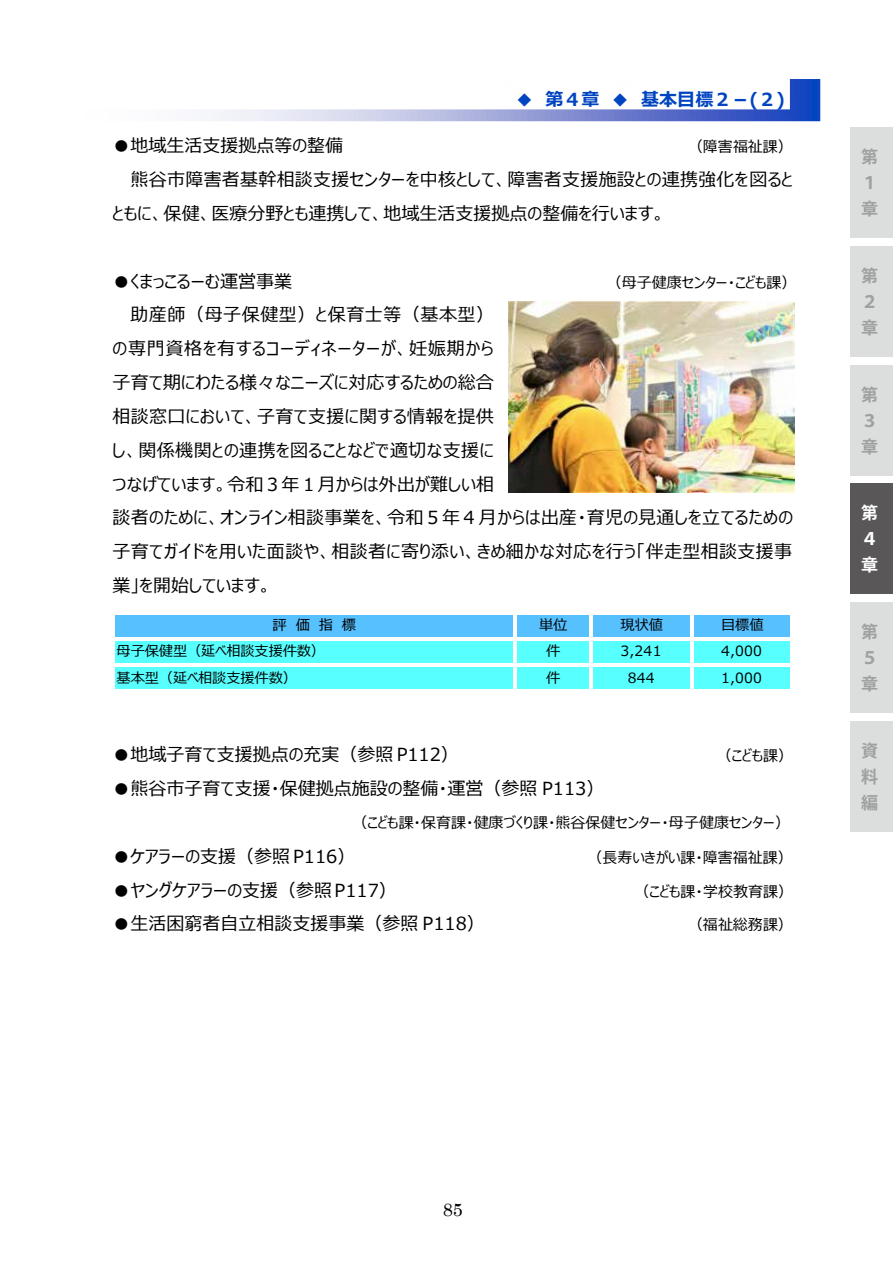
<style>
.page{position:relative;width:893px;height:1263px;background:#fff}
.page>*{position:absolute;margin:0;border:0;box-sizing:border-box;transform-origin:0 0}
.t1{font:18px/33.8px "Meiryo UI";letter-spacing:.01em;color:#000}
.t2{font:700 18px "Meiryo UI";color:#0044c0}
.t3{font:18px "Century";color:#000}
.t4{font:700 16.95px/26.1px "Koz Go Pr 6 N";color:#9fa0a0}
.t5{font:700 16.95px/26.1px "Koz Go Pr 6 N";color:#fff}
.t6{font:15px "Meiryo UI";color:#000}
.t7{font:14.1px "Meiryo UI";letter-spacing:-.01em;color:#000}
</style>
<div class="page">
<img style="left:508px;top:301px;width:287px;height:192px">
<div style="left:114px;top:613px;width:679px;height:26px;background:#57c0ff"></div>
<div style="left:114px;top:638px;width:679px;height:54px;background:#57ffff"></div>
<hr style="left:113px;top:612px;width:2px;height:80px;background:#fff">
<hr style="left:514px;top:614px;width:3px;height:78px;background:#fff">
<hr style="left:589px;top:614px;width:3px;height:78px;background:#fff">
<hr style="left:690px;top:614px;width:3px;height:78px;background:#fff">
<hr style="left:791px;top:614px;width:2px;height:78px;background:#fff">
<hr style="left:115px;top:612px;width:678px;height:2px;background:#fff">
<hr style="left:115px;top:637px;width:678px;height:3px;background:#fff">
<hr style="left:115px;top:663px;width:678px;height:3px;background:#fff">
<hr style="left:115px;top:690px;width:678px;height:2px;background:#fff">
<svg style="left:213px;top:79px;width:607px;height:42px"></svg>
<img style="left:505px;top:82px;width:307px;height:33px">
<div style="left:850px;top:246px;width:43px;height:111px;background:#dcdddd"></div>
<div style="left:850px;top:365px;width:43px;height:110px;background:#dcdddd"></div>
<div style="left:850px;top:603px;width:43px;height:110px;background:#dcdddd"></div>
<div style="left:850px;top:721px;width:43px;height:110px;background:#dcdddd"></div>
<div style="left:850px;top:484px;width:43px;height:110px;background:#595757"></div>
<div style="left:850px;top:128px;width:43px;height:110px;background:#dcdddd"></div>
<p class="t2" style="left:515px;top:87px;width:271px">◆ 第４章 ◆ 基本目標２－(２)</p>
<p class="t1" style="left:113px;top:130px;width:232px">●地域生活支援拠点等の整備</p>
<p class="t6" style="left:688px;top:136px;width:106px">（障害福祉課）</p>
<p class="t1" style="left:113px;top:163px;width:682px;text-indent:18px">熊谷市障害者基幹相談支援センターを中核として、障害者支援施設との連携強化を図るとともに、保健、医療分野とも連携して、地域生活支援拠点の整備を行います。</p>
<p class="t1" style="left:113px;top:265px;width:181px">●くまっこるーむ運営事業</p>
<p class="t6" style="left:607px;top:272px;width:191px">（母子健康センター・こども課）</p>
<p class="t1" style="left:113px;top:299px;width:682px;text-indent:18px">助産師（母子保健型）と保育士等（基本型）<br>の専門資格を有するコーディネーターが、妊娠期から<br>子育て期にわたる様々なニーズに対応するための総合<br>相談窓口において、子育て支援に関する情報を提供<br>し、関係機関との連携を図ることなどで適切な支援に<br>つなげています。令和３年１月からは外出が難しい相<br>談者のために、オンライン相談事業を、令和５年４月からは出産・育児の見通しを立てるための子育てガイドを用いた面談や、相談者に寄り添い、きめ細かな対応を行う「伴走型相談支援事業」を開始しています。</p>
<p class="t7" style="left:273px;top:615px;width:85px">評　価　指　標</p>
<p class="t7" style="left:539px;top:615px;width:30px">単位</p>
<p class="t7" style="left:621px;top:615px;width:44px">現状値</p>
<p class="t7" style="left:721px;top:615px;width:44px">目標値</p>
<p class="t7" style="left:117px;top:641px;width:210px">母子保健型（延べ相談支援件数）</p>
<p class="t7" style="left:546px;top:641px;width:16px">件</p>
<p class="t7" style="left:621px;top:641px;width:42px">3,241</p>
<p class="t7" style="left:721px;top:641px;width:42px">4,000</p>
<p class="t7" style="left:117px;top:668px;width:182px">基本型（延べ相談支援件数）</p>
<p class="t7" style="left:546px;top:668px;width:16px">件</p>
<p class="t7" style="left:628px;top:668px;width:28px">844</p>
<p class="t7" style="left:721px;top:668px;width:42px">1,000</p>
<p class="t1" style="left:113px;top:739px;width:348px">●地域子育て支援拠点の充実（参照 P112）</p>
<p class="t6" style="left:717px;top:745px;width:78px">（こども課）</p>
<p class="t1" style="left:113px;top:773px;width:493px">●熊谷市子育て支援・保健拠点施設の整備・運営（参照 P113）</p>
<p class="t6" style="left:353px;top:812px;width:439px">（こども課・保育課・健康づくり課・熊谷保健センター・母子健康センター）</p>
<p class="t1" style="left:113px;top:840px;width:244px">●ケアラーの支援（参照 P116）</p>
<p class="t6" style="left:587px;top:847px;width:207px">（長寿いきがい課・障害福祉課）</p>
<p class="t1" style="left:113px;top:874px;width:286px">●ヤングケアラーの支援（参照P117）</p>
<p class="t6" style="left:634px;top:881px;width:160px">（こども課・学校教育課）</p>
<p class="t1" style="left:113px;top:908px;width:374px">●生活困窮者自立相談支援事業（参照 P118）</p>
<p class="t6" style="left:688px;top:914px;width:106px">（福祉総務課）</p>
<p class="t4" style="left:861px;top:144px;width:18px">第<br>１章</p>
<p class="t4" style="left:861px;top:263px;width:18px">第<br>２章</p>
<p class="t4" style="left:861px;top:382px;width:18px">第<br>３章</p>
<p class="t5" style="left:861px;top:500px;width:18px">第<br>４章</p>
<p class="t4" style="left:861px;top:619px;width:18px">第<br>５章</p>
<p class="t4" style="left:861px;top:738px;width:18px;text-align:justify">資料編</p>
<p class="t3" style="left:443px;top:1194px;width:22px">85</p>
</div>
